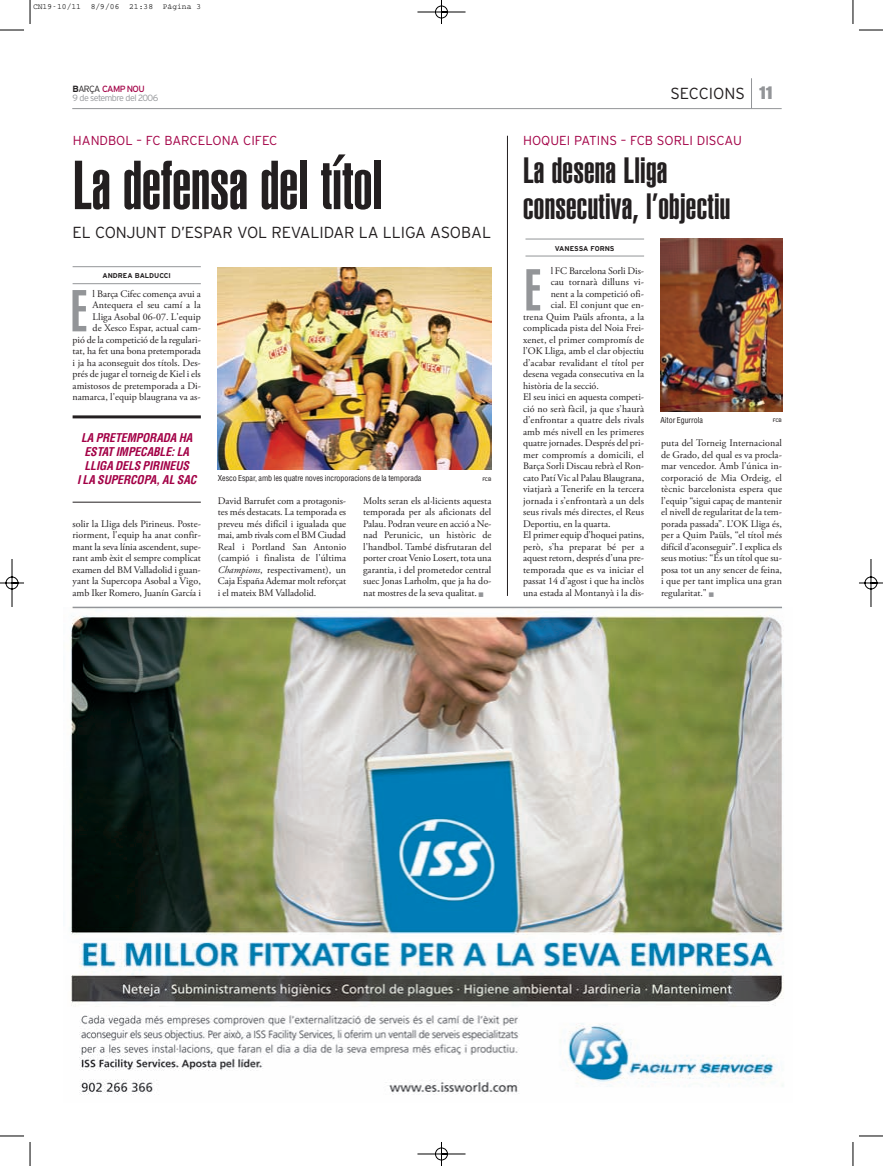
<style>
.page{position:relative;width:883px;height:1166px;background:#fff}
.page>*{position:absolute;margin:0;border:0;box-sizing:border-box;transform-origin:0 0}
.t1{font:68px "Helvetica LT Std Ultra Comp";color:#231f20}
.t2{font:58px "Helvetica LT Std Ultra Comp";color:#939598}
.t3{font:36px/36px "Helvetica LT Std Ultra Comp";letter-spacing:.005em;color:#231f20;scale:1.05 1}
.t4{font:300 16px "Interstate";letter-spacing:-.015em;color:#231f20}
.t5{font:300 13px "Interstate";color:#a30146}
.t6{font:italic 700 condensed 11.8px/14px "Helvetica LT Std";letter-spacing:-.01em;color:#a30146;text-align:center}
.t7{font:10px/11.5px "Adobe Garamond Pro";color:#231f20;text-align:justify}
.t8{font:300 9px/9px "Interstate";letter-spacing:-.065em;color:#939598}
.t9{font:condensed 8px "Helvetica LT Std";letter-spacing:-.01em;color:#231f20}
.t10{font:8px "Courier";color:#000}
.t11{font:700 7px "Interstate";color:#231f20}
.t12{font:5px "Interstate";letter-spacing:-.05em;color:#231f20}
.s1{font-weight:700;color:#231f20}
.s2{color:#231f20}
.s3{font-weight:400;color:#a30146}
.s4{font-style:italic}
.s5{font-weight:900;font-size:18px;color:#939598}
</style>
<div class="page">
<img style="left:0;top:0;width:882px;height:1166px">
<svg style="left:478px;top:592px;width:5px;height:5px"></svg>
<svg style="left:708px;top:592px;width:5px;height:5px"></svg>
<p class="t10" style="left:33px;top:4px;width:170px">CN19-10/11 8/9/06 21:38 Página 3</p>
<p class="t8" style="left:73px;top:84px;width:87px"><span class="s1">B</span><span class="s2">ARÇA</span> <span class="s3">CAMP NOU<br></span>9 de setembre del 2006</p>
<h3 class="t5" style="left:73px;top:133px;width:206px">HANDBOL – FC BARCELONA CIFEC</h3>
<h1 class="t1" style="left:73px;top:161px;width:311px">La defensa del títol</h1>
<h3 class="t4" style="left:73px;top:223px;width:420px">EL CONJUNT D’ESPAR VOL REVALIDAR LA LLIGA ASOBAL</h3>
<p class="t11" style="left:102px;top:272px;width:70px">ANDREA BALDUCCI</p>
<p class="t7" style="left:73px;top:289px;width:130px;text-align:right">l Barça Cifec comença avui a<br>Antequera el seu camí a la<br>Lliga Asobal 06-07. L'equip<br>de Xesco Espar, actual cam-<br>pió de la competició de la regulari&shy;tat, ha fet una bona pretemporada i ja ha aconseguit dos títols. Des&shy;prés de jugar el torneig de Kiel i els amistosos de pretemporada a Di&shy;namarca, l'equip blaugrana va as-</p>
<h2 class="t2" style="left:71px;top:290px;width:18px">E</h2>
<p class="t6" style="left:77px;top:432px;width:121px">LA PRETEMPORADA HA<br>ESTAT IMPECABLE: LA<br>LLIGA DELS PIRINEUS<br>I LA SUPERCOPA, AL SAC</p>
<p class="t7" style="left:73px;top:519px;width:130px">solir la Lliga dels Pirineus. Poste&shy;riorment, l'equip ha anat confir&shy;mant la seva línia ascendent, supe&shy;rant amb èxit el sempre complicat examen del BM Valladolid i guan&shy;yant la Supercopa Asobal a Vigo, amb Iker Romero, Juanín García i</p>
<p class="t9" style="left:218px;top:475px;width:205px">Xesco Espar, amb les quatre noves incroporacions de la temporada</p>
<p class="t12" style="left:482px;top:476px;width:11px">FCB</p>
<p class="t7" style="left:218px;top:496px;width:130px">David Barrufet com a protagonis&shy;tes més destacats. La temporada es preveu més difícil i igualada que mai, amb rivals com el BM Ciudad Real i Portland San Antonio (campió i finalista de l'última <span class="s4">Champions</span>, respectivament), un Caja España Ademar molt reforçat i el mateix BM Valladolid.</p>
<p class="t7" style="left:363px;top:496px;width:130px">Molts seran els al·licients aquesta temporada per als aficionats del Palau. Podran veure en acció a Ne&shy;nad Perunicic, un històric de l'handbol. També disfrutaran del porter croat Venio Losert, tota una garantia, i del prometedor central suec Jonas Larholm, que ja ha do&shy;nat mostres de la seva qualitat.</p>
<h3 class="t4" style="left:670px;top:84px;width:104px">SECCIONS <span class="s5">11</span></h3>
<h3 class="t5" style="left:523px;top:133px;width:220px">HOQUEI PATINS – FCB SORLI DISCAU</h3>
<h3 class="t3" style="left:523px;top:154px;width:199px">La desena Lliga consecutiva, l’objectiu</h3>
<p class="t11" style="left:554px;top:244px;width:61px">VANESSA FORNS</p>
<p class="t7" style="left:550px;top:266px;width:95px">l FC Barcelona Sorli Dis-</p>
<p class="t7" style="left:550px;top:277px;width:95px">cau tornarà dilluns vi-</p>
<p class="t7" style="left:550px;top:289px;width:95px">nent a la competició ofi-</p>
<p class="t7" style="left:550px;top:300px;width:95px">cial. El conjunt que en-</p>
<p class="t7" style="left:523px;top:312px;width:122px">trena Quim Paüls afronta, a la</p>
<p class="t7" style="left:523px;top:323px;width:122px">complicada pista del Noia Frei-</p>
<p class="t7" style="left:523px;top:335px;width:122px">xenet, el primer compromís de</p>
<p class="t7" style="left:523px;top:346px;width:122px">l’OK Lliga, amb el clar objectiu</p>
<p class="t7" style="left:523px;top:358px;width:122px">d’acabar revalidant el títol per</p>
<p class="t7" style="left:523px;top:369px;width:122px">desena vegada consecutiva en la</p>
<p class="t7" style="left:523px;top:381px;width:77px">història de la secció.</p>
<p class="t7" style="left:523px;top:392px;width:122px">El seu inici en aquesta competi-</p>
<p class="t7" style="left:523px;top:404px;width:122px">ció no serà fàcil, ja que s’haurà</p>
<p class="t7" style="left:523px;top:415px;width:122px">d’enfrontar a quatre dels rivals</p>
<p class="t7" style="left:523px;top:427px;width:122px">amb més nivell en les primeres</p>
<p class="t7" style="left:523px;top:438px;width:122px">quatre jornades. Després del pri-</p>
<p class="t7" style="left:523px;top:450px;width:122px">mer compromís a domicili, el</p>
<p class="t7" style="left:523px;top:461px;width:122px">Barça Sorli Discau rebrà el Ron-</p>
<p class="t7" style="left:523px;top:473px;width:122px">cato Patí Vic al Palau Blaugrana,</p>
<p class="t7" style="left:523px;top:484px;width:122px">viatjarà a Tenerife en la tercera</p>
<p class="t7" style="left:523px;top:496px;width:122px">jornada i s’enfrontarà a un dels</p>
<p class="t7" style="left:523px;top:507px;width:122px">seus rivals més directes, el Reus</p>
<p class="t7" style="left:523px;top:519px;width:89px">Deportiu, en la quarta.</p>
<p class="t7" style="left:523px;top:530px;width:122px">El primer equip d’hoquei patins,</p>
<p class="t7" style="left:523px;top:542px;width:122px">però, s’ha preparat bé per a</p>
<p class="t7" style="left:523px;top:553px;width:122px">aquest retorn, després d’una pre-</p>
<p class="t7" style="left:523px;top:565px;width:122px">temporada que es va iniciar el</p>
<p class="t7" style="left:523px;top:576px;width:122px">passat 14 d’agost i que ha inclòs</p>
<p class="t7" style="left:523px;top:588px;width:122px">una estada al Montanyà i la dis-</p>
<h2 class="t2" style="left:524px;top:269px;width:18px">E</h2>
<p class="t9" style="left:660px;top:417px;width:44px">Aitor Egurrola</p>
<p class="t12" style="left:772px;top:417px;width:11px">FCB</p>
<p class="t7" style="left:660px;top:438px;width:122px">puta del Torneig Internacional de Grado, del qual es va procla&shy;mar vencedor. Amb l’única in&shy;corporació de Mia Ordeig, el tècnic barcelonista espera que l’equip “sigui capaç de mantenir el nivell de regularitat de la tem&shy;porada passada”. L’OK Lliga és, per a Quim Paüls, “el títol més difícil d’aconseguir”. I explica els seus motius: “És un títol que su&shy;posa tot un any sencer de feina, i que per tant implica una gran regularitat."</p>
</div>
